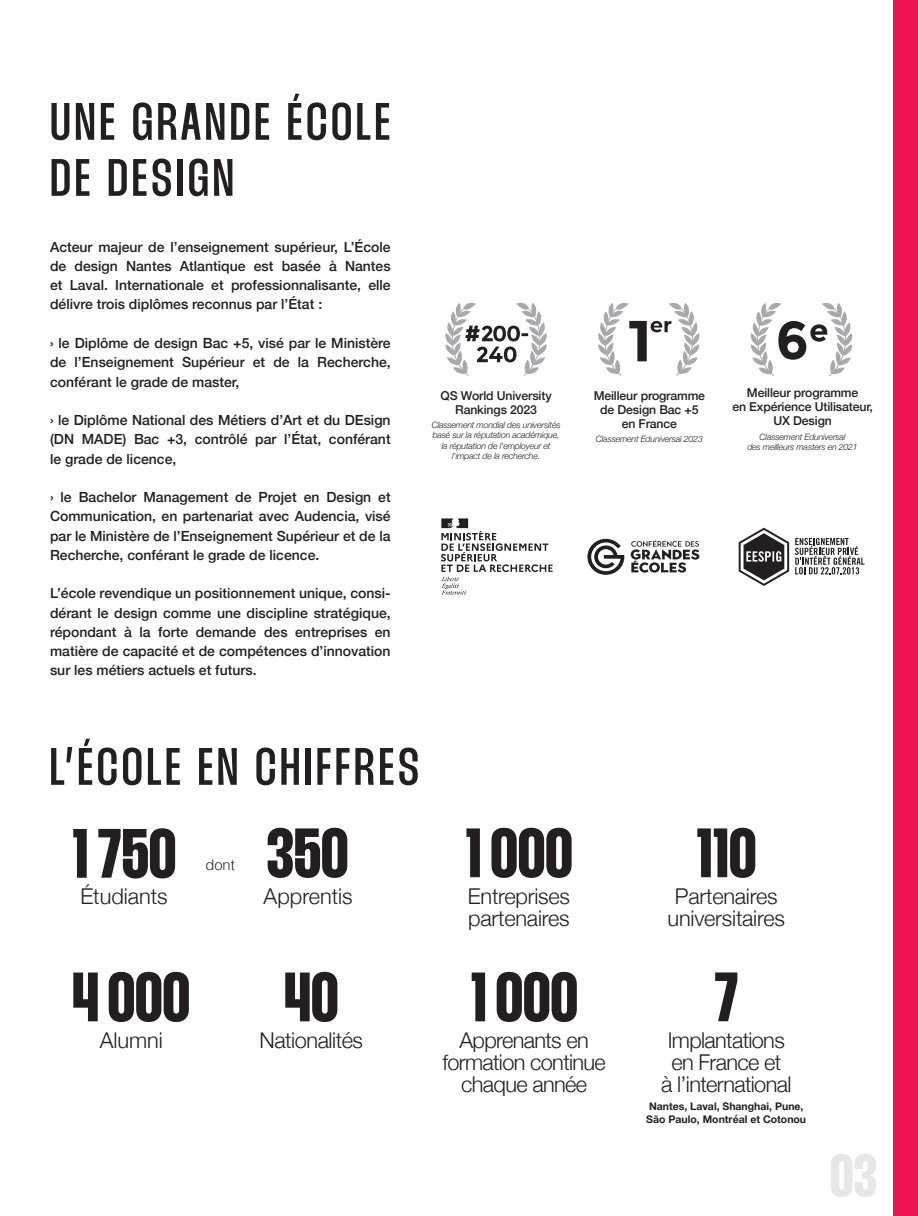
<style>
.page{position:relative;width:918px;height:1216px;background:#fff}
.page>*{position:absolute;margin:0;border:0;box-sizing:border-box;transform-origin:0 0}
.t1{font:69.65px "Thunder Bold LC";color:#231f20}
.t2{font:59.85px "Thunder Bold LC";color:#e6e7e9}
.t3{font:52.5px/56px "Thunder Medium LC";letter-spacing:.07em;color:#231f20}
.t4{font:300 21.7px/22.1px "Helvetica Neue";letter-spacing:-.02em;color:#231f20;text-align:center}
.t5{font:300 21.7px "Helvetica Neue";color:#231f20}
.t6{font:300 14.7px "Helvetica";color:#231f20}
.t7{font:500 14px/19.2px "Helvetica Neue";color:#231f20;text-align:justify}
.t8{font:500 12.25px/14px "Helvetica Neue";letter-spacing:-.01em;color:#231f20;text-align:center}
.t9{font:700 10.5px/12.6px "Helvetica Neue";color:#231f20}
.t10{font:italic 300 8.75px/10.5px "Helvetica Neue";letter-spacing:-.02em;color:#231f20;text-align:center}
</style>
<div class="page">
<div style="left:893px;top:0;width:25px;height:1215px;background:#ed1450"></div>
<svg style="left:445px;top:302px;width:102px;height:74px"></svg>
<svg style="left:598px;top:303px;width:102px;height:73px"></svg>
<svg style="left:738px;top:527px;width:51px;height:59px"></svg>
<svg style="left:795px;top:538px;width:69px;height:36px"></svg>
<svg style="left:587px;top:539px;width:37px;height:36px"></svg>
<svg style="left:631px;top:540px;width:68px;height:32px"></svg>
<svg style="left:750px;top:303px;width:102px;height:73px"></svg>
<svg style="left:441px;top:518px;width:111px;height:76px"></svg>
<h3 class="t3" style="left:50px;top:97px;width:341px">UNE GRANDE ÉCOLE<br>DE DESIGN</h3>
<p class="t7" style="left:50px;top:236px;width:342px">Acteur majeur de l’enseignement supérieur, L’École de design Nantes Atlantique est basée à Nantes et Laval. Internationale et professionnalisante, elle délivre trois diplômes reconnus par l’État :</p>
<p class="t7" style="left:50px;top:332px;width:342px">› le Diplôme de design Bac +5, visé par le Ministère de l’Enseignement Supérieur et de la Recherche, conférant le grade de master,</p>
<p class="t7" style="left:50px;top:409px;width:342px">› le Diplôme National des Métiers d’Art et du DEsign (DN MADE) Bac +3, contrôlé par l’État, conférant le grade de licence,</p>
<p class="t7" style="left:50px;top:486px;width:342px">› le Bachelor Management de Projet en Design et Communication, en partenariat avec Audencia, visé par le Ministère de l’Enseignement Supérieur et de la Recherche, conférant le grade de licence.</p>
<p class="t7" style="left:50px;top:582px;width:342px">L’école revendique un positionnement unique, consi&shy;dérant le design comme une discipline stratégique, répondant à la forte demande des entreprises en matière de capacité et de compétences d’innovation sur les métiers actuels et futurs.</p>
<p class="t8" style="left:440px;top:387px;width:113px">QS World University<br>Rankings 2023</p>
<p class="t10" style="left:432px;top:419px;width:130px">Classement mondial des universités basé sur la réputation académique, la réputation de l'employeur et l'impact de la recherche.</p>
<p class="t8" style="left:593px;top:387px;width:113px">Meilleur programme de Design Bac +5 en France</p>
<p class="t10" style="left:596px;top:433px;width:108px">Classement Eduniversal 2023</p>
<p class="t8" style="left:732px;top:385px;width:142px">Meilleur programme<br>en Expérience Utilisateur,<br>UX Design</p>
<p class="t10" style="left:747px;top:430px;width:112px">Classement Eduniversal<br>des meilleurs masters en 2021</p>
<h3 class="t3" style="left:50px;top:742px;width:371px">L’ÉCOLE EN CHIFFRES</h3>
<h1 class="t1" style="left:72px;top:815px;width:106px">1750</h1>
<p class="t6" style="left:205px;top:851px;width:31px">dont</p>
<h1 class="t1" style="left:266px;top:814px;width:83px">350</h1>
<h3 class="t5" style="left:80px;top:879px;width:89px">Étudiants</h3>
<h3 class="t5" style="left:264px;top:878px;width:91px">Apprentis</h3>
<h1 class="t1" style="left:72px;top:958px;width:119px">4000</h1>
<h1 class="t1" style="left:284px;top:958px;width:56px">40</h1>
<h3 class="t4" style="left:100px;top:1027px;width:65px">Alumni</h3>
<h3 class="t4" style="left:259px;top:1027px;width:105px">Nationalités</h3>
<h1 class="t1" style="left:465px;top:814px;width:109px">1000</h1>
<h3 class="t4" style="left:468px;top:883px;width:104px;text-align:left">Entreprises partenaires</h3>
<h1 class="t1" style="left:470px;top:958px;width:109px">1000</h1>
<h3 class="t4" style="left:442px;top:1027px;width:165px">Apprenants en formation continue chaque année</h3>
<h1 class="t1" style="left:696px;top:814px;width:62px">110</h1>
<h3 class="t4" style="left:667px;top:883px;width:119px">Partenaires universitaires</h3>
<h1 class="t1" style="left:714px;top:958px;width:26px">7</h1>
<h3 class="t4" style="left:661px;top:1027px;width:132px">Implantations en France et<br>à l’international</h3>
<p class="t9" style="left:646px;top:1100px;width:161px">Nantes, Laval, Shanghai, Pune,<br>São Paulo, Montréal et Cotonou</p>
<h2 class="t2" style="left:830px;top:1142px;width:49px">03</h2>
</div>
